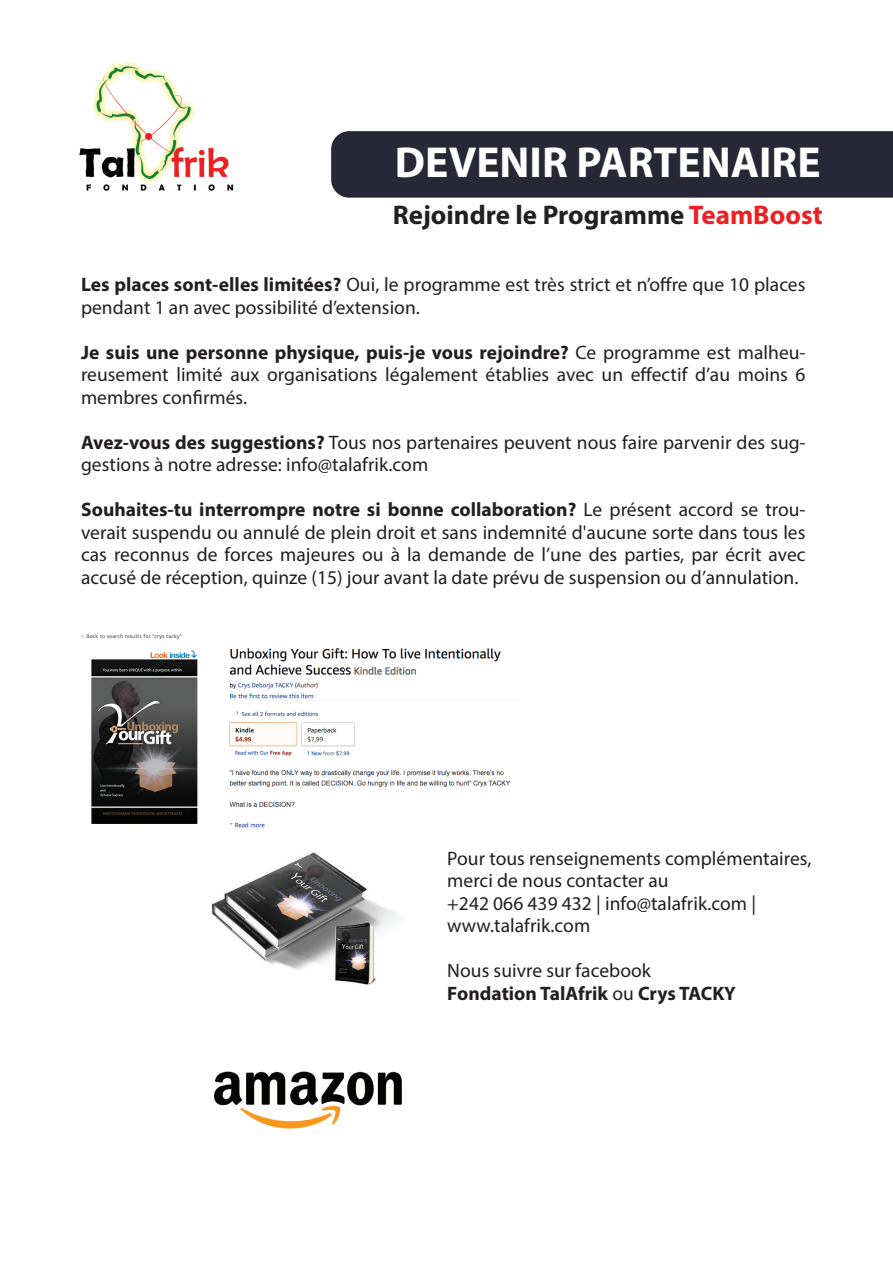
<style>
.page{position:relative;width:893px;height:1263px;background:#fff}
.page>*{position:absolute;margin:0;border:0;box-sizing:border-box;transform-origin:0 0}
.t1{font:700 43.5px "Myriad Pro";color:#fff}
.t2{font:700 27px "Myriad Pro";color:#231f20}
.t3{font:19.5px/22.5px "Myriad Pro";color:#231f20}
.t4{font:700 19.5px/22.5px "Myriad Pro";color:#231f20}
.s1{color:#ee1f23}
.s2{font-weight:700}
.s3{font-weight:400}
</style>
<div class="page">
<img style="left:79px;top:62px;width:155px;height:129px">
<div style="left:331px;top:131px;width:562px;height:67px;background:#282736"></div>
<img style="left:214px;top:1071px;width:188px;height:58px">
<img style="left:211px;top:851px;width:186px;height:134px">
<img style="left:82px;top:633px;width:438px;height:195px">
<img style="left:345px;top:662px;width:72px;height:12px">
<h1 class="t1" style="left:395px;top:134px;width:427px">DEVENIR PARTENAIRE</h1>
<h2 class="t2" style="left:393px;top:197px;width:431px">Rejoindre le Programme <span class="s1">TeamBoost</span></h2>
<p class="t3" style="left:81px;top:273px;width:726px"><span class="s2">Les places sont-elles limitées?</span> Oui, le programme est très strict et n’offre que 10 places pendant 1 an avec possibilité d’extension.</p>
<p class="t3" style="left:81px;top:341px;width:726px;text-align:justify"><span class="s2">Je suis une personne physique, puis-je vous rejoindre?</span> Ce programme est malheu&shy;reusement limité aux organisations légalement établies avec un effectif d’au moins 6 membres confirmés.</p>
<p class="t3" style="left:81px;top:431px;width:726px"><span class="s2">Avez-vous des suggestions?</span> Tous nos partenaires peuvent nous faire parvenir des sug&shy;gestions à notre adresse: info@talafrik.com</p>
<p class="t3" style="left:81px;top:498px;width:726px;text-align:justify"><span class="s2">Souhaites-tu interrompre notre si bonne collaboration?</span> Le présent accord se trou&shy;verait suspendu ou annulé de plein droit et sans indemnité d'aucune sorte dans tous les cas reconnus de forces majeures ou à la demande de l’une des parties, par écrit avec accusé de réception, quinze (15) jour avant la date prévu de suspension ou d’annulation.</p>
<p class="t3" style="left:447px;top:846px;width:366px">Pour tous renseignements complémentaires, merci de nous contacter au<br>+242 066 439 432 | info@talafrik.com | www.talafrik.com</p>
<p class="t4" style="left:447px;top:959px;width:290px"><span class="s3">Nous suivre sur facebook<br></span>Fondation TalAfrik <span class="s3">ou</span> Crys TACKY</p>
</div>
